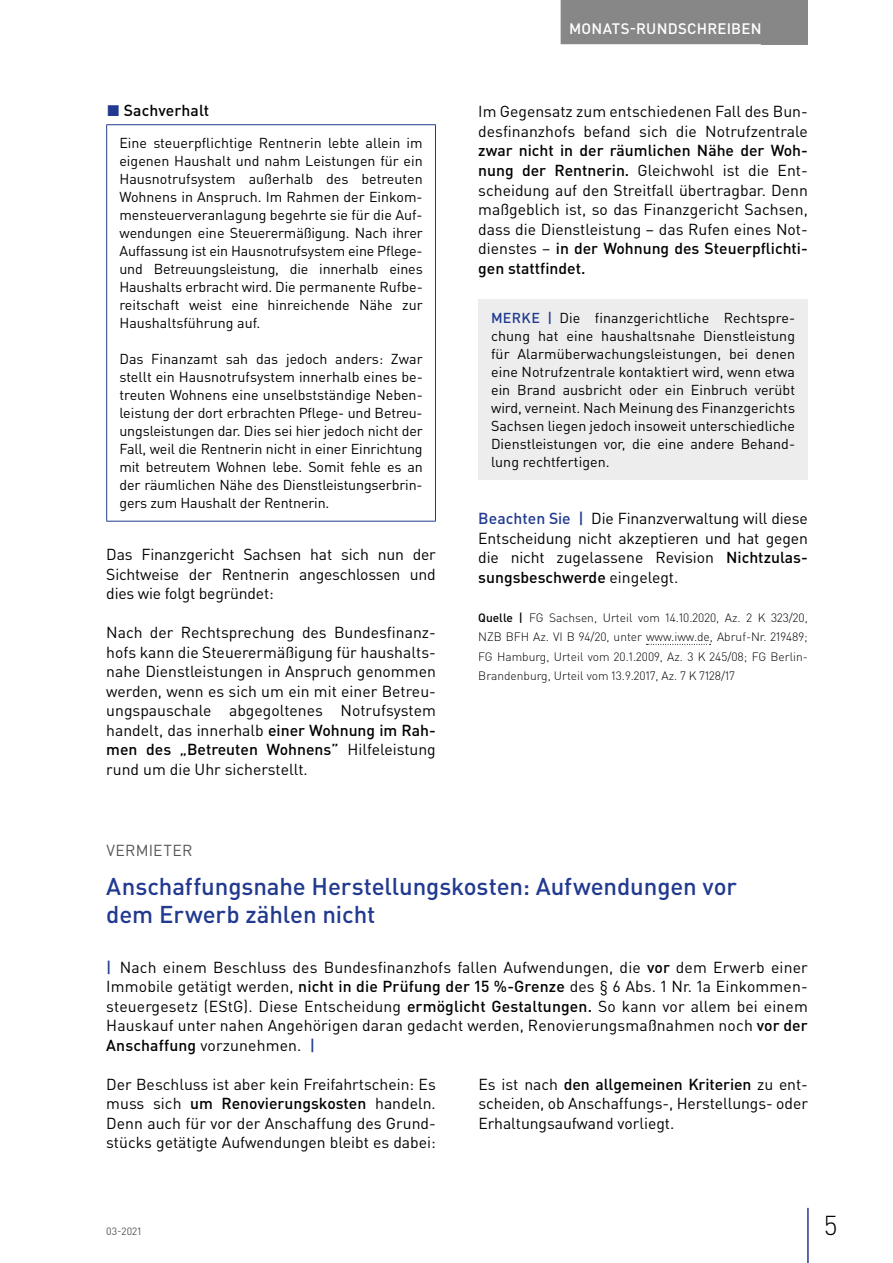
<style>
.page{position:relative;width:893px;height:1263px;background:#fff}
.page>*{position:absolute;margin:0;border:0;box-sizing:border-box;transform-origin:0 0}
.t1{font:300 27px "DIN Pro";color:#000}
.t2{font:500 24px/28.5px "DIN Pro";letter-spacing:-.005em;color:#213a8f}
.t3{font:15.75px/19.5px "DIN Pro";color:#000;text-align:justify}
.t4{font:500 15.75px "DIN Pro";letter-spacing:.005em;color:#000}
.t5{font:15.75px "DIN Pro";letter-spacing:.015em;color:#575756}
.t6{font:500 15px "DIN Pro";letter-spacing:.015em;color:#fff}
.t7{font:14.25px/18px "DIN Pro";color:#000;text-align:justify}
.t8{font:300 12px/19.5px "DIN Pro";color:#000;text-align:justify}
.t9{font:10.5px "DIN Pro";color:#575756}
.s1{color:#213a8f}
.s2{font-weight:500}
.s3{font-weight:500;color:#213a8f}
</style>
<div class="page">
<div style="left:762px;top:0;width:46px;height:44px;background:#878787"></div>
<hr style="left:807px;top:1208px;width:2px;height:55px;background:#213a8f">
<div style="left:561px;top:0;width:209px;height:44px;background:#878787"></div>
<hr style="left:106px;top:124px;width:330px;height:1px;background:#213a8f">
<hr style="left:106px;top:125px;width:1px;height:396px;background:#213a8f">
<hr style="left:435px;top:125px;width:1px;height:396px;background:#213a8f">
<hr style="left:106px;top:521px;width:330px;height:1px;background:#213a8f">
<svg style="left:646px;top:644px;width:65px;height:1px"></svg>
<div style="left:478px;top:300px;width:330px;height:180px;background:#ededed"></div>
<p class="t4" style="left:107px;top:100px;width:104px"><span class="s1">◼</span> Sachverhalt</p>
<p class="t7" style="left:119px;top:134px;width:305px;text-align:left">Eine steuerpflichtige Rentnerin lebte allein im eigenen Haushalt und nahm Leistungen für ein Hausnotrufsystem außerhalb des betreuten Wohnens in Anspruch. Im Rahmen der Einkom&shy;mensteuerveranlagung begehrte sie für die Auf&shy;wendungen eine Steuerermäßigung. Nach ihrer Auffassung ist ein Hausnotrufsystem eine Pflege&shy;und Betreuungsleistung, die innerhalb eines Haushalts erbracht wird. Die permanente Rufbe&shy;reitschaft weist eine hinreichende Nähe zur Haushaltsführung auf.</p>
<p class="t7" style="left:119px;top:350px;width:305px">Das Finanzamt sah das jedoch anders: Zwar stellt ein Hausnotrufsystem innerhalb eines be&shy;treuten Wohnens eine unselbstständige Neben&shy;leistung der dort erbrachten Pflege- und Betreu&shy;ungsleistungen dar. Dies sei hier jedoch nicht der Fall, weil die Rentnerin nicht in einer Einrichtung mit betreutem Wohnen lebe. Somit fehle es an der räumlichen Nähe des Dienstleistungserbrin&shy;gers zum Haushalt der Rentnerin.</p>
<p class="t3" style="left:106px;top:544px;width:331px">Das Finanzgericht Sachsen hat sich nun der Sichtweise der Rentnerin angeschlossen und dies wie folgt begründet:</p>
<p class="t3" style="left:106px;top:622px;width:331px">Nach der Rechtsprechung des Bundesfinanz&shy;hofs kann die Steuerermäßigung für haushalts&shy;nahe Dienstleistungen in Anspruch genommen werden, wenn es sich um ein mit einer Betreu&shy;ungspauschale abgegoltenes Notrufsystem handelt, das innerhalb <span class="s2">einer Wohnung im Rah&shy;men des „Betreuten Wohnens”</span> Hilfeleistung rund um die Uhr sicherstellt.</p>
<p class="t6" style="left:569px;top:18px;width:194px">MONATS-RUNDSCHREIBEN</p>
<p class="t3" style="left:478px;top:101px;width:331px">Im Gegensatz zum entschiedenen Fall des Bun&shy;desfinanzhofs befand sich die Notrufzentrale</p>
<p class="t3" style="left:478px;top:140px;width:331px"><span class="s2">zwar nicht in der räumlichen Nähe der Woh&shy;nung der Rentnerin.</span> Gleichwohl ist die Ent&shy;scheidung auf den Streitfall übertragbar. Denn maßgeblich ist, so das Finanzgericht Sachsen, dass die Dienstleistung – das Rufen eines Not&shy;dienstes – <span class="s2">in der Wohnung des Steuerpflichti&shy;gen stattfindet.</span></p>
<p class="t7" style="left:491px;top:309px;width:306px"><span class="s3">MERKE |</span> Die finanzgerichtliche Rechtspre&shy;chung hat eine haushaltsnahe Dienstleistung für Alarmüberwachungsleistungen, bei denen eine Notrufzentrale kontaktiert wird, wenn etwa ein Brand ausbricht oder ein Einbruch verübt wird, verneint. Nach Meinung des Finanzgerichts Sachsen liegen jedoch insoweit unterschiedliche Dienstleistungen vor, die eine andere Behand&shy;lung rechtfertigen.</p>
<p class="t3" style="left:478px;top:508px;width:331px"><span class="s3">Beachten Sie |</span> Die Finanzverwaltung will diese Entscheidung nicht akzeptieren und hat gegen die nicht zugelassene Revision <span class="s2">Nichtzulas&shy;sungsbeschwerde</span> eingelegt.</p>
<p class="t8" style="left:478px;top:607px;width:331px"><span class="s2">Quelle |</span> FG Sachsen, Urteil vom 14.10.2020, Az. 2 K 323/20, NZB BFH Az. VI B 94/20, unter www.iww.de, Abruf-Nr. 219489; FG Hamburg, Urteil vom 20.1.2009, Az. 3 K 245/08; FG Berlin-Brandenburg, Urteil vom 13.9.2017, Az. 7 K 7128/17</p>
<p class="t5" style="left:106px;top:839px;width:88px">VERMIETER</p>
<h2 class="t2" style="left:106px;top:871px;width:632px">Anschaffungsnahe Herstellungskosten: Aufwendungen vor dem Erwerb zählen nicht</h2>
<p class="t3" style="left:106px;top:957px;width:703px"><span class="s3">|</span> Nach einem Beschluss des Bundesfinanzhofs fallen Aufwendungen, die <span class="s2">vor</span> dem Erwerb einer Immobile getätigt werden, <span class="s2">nicht in die Prüfung der 15 %-Grenze</span> des § 6 Abs. 1 Nr. 1a Einkommen&shy;steuergesetz (EStG). Diese Entscheidung <span class="s2">ermöglicht Gestaltungen.</span> So kann vor allem bei einem Hauskauf unter nahen Angehörigen daran gedacht werden, Renovierungsmaßnahmen noch <span class="s2">vor der Anschaffung</span> vorzunehmen. <span class="s3">|</span></p>
<p class="t3" style="left:106px;top:1074px;width:331px">Der Beschluss ist aber kein Freifahrtschein: Es muss sich <span class="s2">um Renovierungskosten</span> handeln.<br>Denn auch für vor der Anschaffung des Grund&shy;stücks getätigte Aufwendungen bleibt es dabei:</p>
<p class="t3" style="left:478px;top:1074px;width:331px">Es ist nach <span class="s2">den allgemeinen Kriterien</span> zu ent&shy;scheiden, ob Anschaffungs-, Herstellungs- oder Erhaltungsaufwand vorliegt.</p>
<p class="t9" style="left:106px;top:1224px;width:36px">03-2021</p>
<h1 class="t1" style="left:824px;top:1207px;width:15px">5</h1>
</div>
